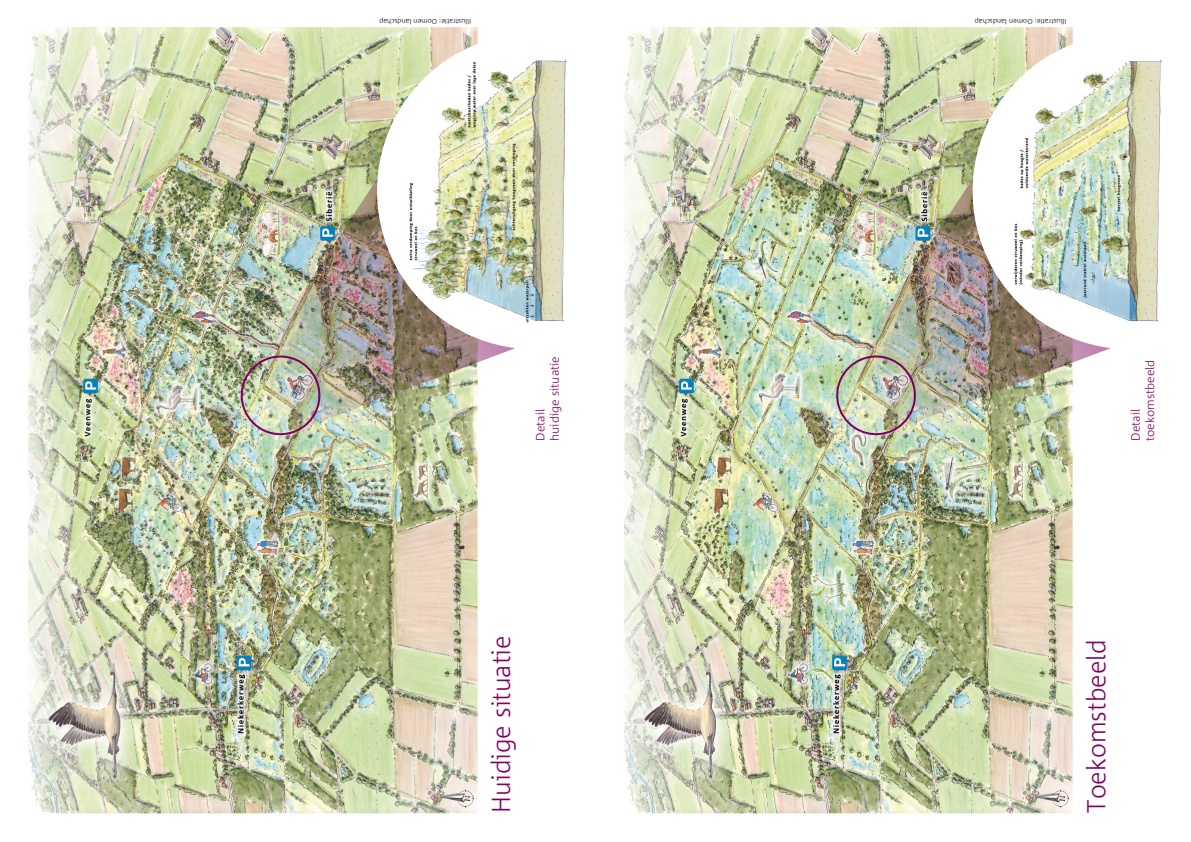
<style>
.page{position:relative;width:1191px;height:842px;background:#fff}
.page>*{position:absolute;margin:0;border:0;box-sizing:border-box;transform-origin:0 0}
.t1{font:300 26px "Agro Sans";color:#800161;scale:.95 1}
.t2{font:12px/14.4px "Agrofont Mager";color:#800161}
.t3{font:300 7px "Agro Sans";color:#000}
</style>
<div class="page">
<img style="left:28px;top:27px;width:450px;height:787px">
<img style="left:249px;top:90px;width:266px;height:341px">
<div style="left:377px;top:33px;width:316px;height:316px;background:#fff;border-radius:50%"></div>
<img style="left:394px;top:55px;width:173px;height:272px">
<img style="left:624px;top:27px;width:449px;height:787px">
<img style="left:844px;top:90px;width:264px;height:341px">
<img style="left:972px;top:33px;width:139px;height:316px">
<img style="left:989px;top:55px;width:174px;height:272px">
<p class="t3" style="left:471px;top:25px;width:93px;rotate:-180deg">Illustratie: Oomen landschap</p>
<h2 class="t2" style="left:533px;top:441px;width:86px;rotate:-90deg">Detail<br>huidige situatie</h2>
<h1 class="t1" style="left:487px;top:813px;width:188px;rotate:-90deg">Huidige situatie</h1>
<p class="t3" style="left:1066px;top:25px;width:93px;rotate:-180deg">Illustratie: Oomen landschap</p>
<h2 class="t2" style="left:1128px;top:441px;width:83px;rotate:-90deg">Detail toekomstbeeld</h2>
<h1 class="t1" style="left:1082px;top:813px;width:183px;rotate:-90deg">Toekomstbeeld</h1>
</div>
